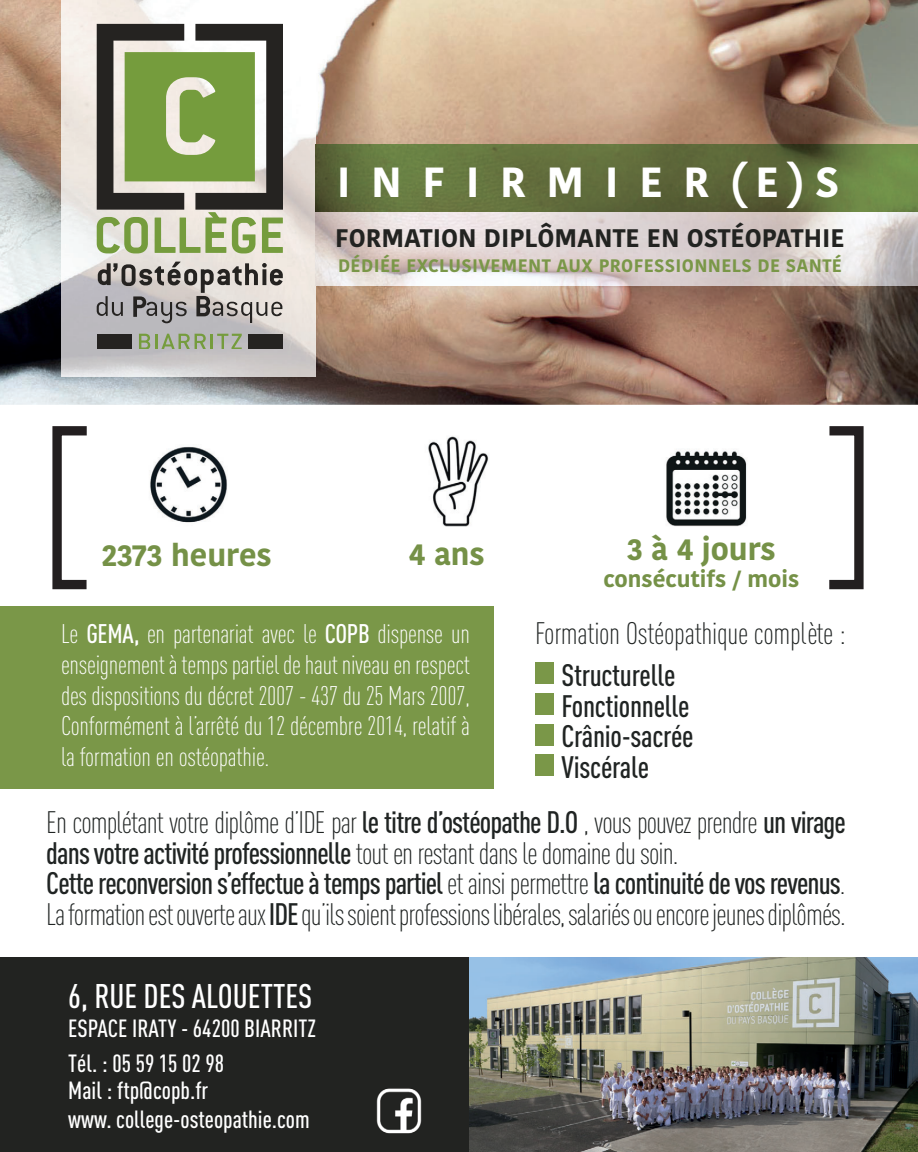
<style>
.page{position:relative;width:918px;height:1152px;background:#fff}
.page>*{position:absolute;margin:0;border:0;box-sizing:border-box;transform-origin:0 0}
.t1{font:700 42px "Kohinoor Bangla";letter-spacing:.49em;color:#fff}
.t2{font:500 33.75px "DIN Cond";color:#fff}
.t3{font:300 30.6px/30.6px "DIN Cond";letter-spacing:-.03em;color:#202423}
.t4{font:500 30.6px/30.6px "DIN Cond";letter-spacing:-.01em;color:#202423}
.t5{font:300 30.6px "DIN Cond";letter-spacing:-.01em;color:#202423}
.t6{font:700 30.6px "Kohinoor Bangla";color:#759147}
.t7{font:300 26.55px/30.6px "DIN Cond";letter-spacing:-.01em;color:#fff;text-align:justify}
.t8{font:700 25.35px "Kohinoor Bangla";color:#222321}
.t9{font:500 24.45px/34.8px "DIN Cond";color:#fff}
.t10{font:700 22.5px "Kohinoor Bangla";color:#759147}
.t11{font:700 18px "Kohinoor Bangla";letter-spacing:.02em;color:#7a9748}
.s1{font-weight:500}
</style>
<div class="page">
<img style="left:0;top:0;width:918px;height:405px">
<div style="left:0;top:606px;width:493px;height:183px;background:#7a9748"></div>
<img style="left:61px;top:0;width:254px;height:376px">
<img style="left:315px;top:145px;width:603px;height:141px">
<svg style="left:139px;top:334px;width:11px;height:14px"></svg>
<hr style="left:155px;top:334px;width:3px;height:14px;background:#759c3d">
<svg style="left:161px;top:334px;width:81px;height:14px"></svg>
<div style="left:97px;top:334px;width:35px;height:14px;background:#252321"></div>
<div style="left:248px;top:334px;width:35px;height:14px;background:#252321"></div>
<svg style="left:97px;top:261px;width:186px;height:62px;background:#a9a5a2"></svg>
<svg style="left:97px;top:24px;width:186px;height:229px;background:#88976c"></svg>
<img style="left:428px;top:436px;width:61px;height:91px">
<img style="left:150px;top:446px;width:78px;height:77px">
<img style="left:666px;top:451px;width:81px;height:76px">
<div style="left:0;top:957px;width:918px;height:195px;background:#222321"></div>
<img style="left:470px;top:957px;width:448px;height:195px">
<div style="left:52px;top:426px;width:39px;height:163px;border:9px solid #231f20"></div>
<div style="left:824px;top:426px;width:39px;height:163px;border:9px solid #231f20"></div>
<div style="left:535px;top:662px;width:19px;height:21px;background:#7a9748"></div>
<div style="left:535px;top:693px;width:19px;height:21px;background:#7a9748"></div>
<div style="left:535px;top:724px;width:19px;height:21px;background:#7a9748"></div>
<div style="left:535px;top:754px;width:19px;height:21px;background:#7a9748"></div>
<img style="left:376px;top:1088px;width:46px;height:46px">
<h1 class="t1" style="left:337px;top:157px;width:504px">INFIRMIER(E)S</h1>
<p class="t8" style="left:335px;top:223px;width:511px">FORMATION DIPLÔMANTE EN OSTÉOPATHIE</p>
<p class="t11" style="left:338px;top:255px;width:505px">DÉDIÉE EXCLUSIVEMENT AUX PROFESSIONNELS DE SANTÉ</p>
<p class="t6" style="left:101px;top:537px;width:172px">2373 heures</p>
<p class="t6" style="left:409px;top:536px;width:77px">4 ans</p>
<p class="t6" style="left:627px;top:531px;width:150px">3 à 4 jours</p>
<p class="t10" style="left:603px;top:565px;width:197px">consécutifs / mois</p>
<p class="t7" style="left:61px;top:621px;width:410px">Le <span class="s1">GEMA,</span> en partenariat avec le <span class="s1">COPB</span> dispense un enseignement à temps partiel de haut niveau en respect des dispositions du décret 2007 - 437 du 25 Mars 2007, Conformément à l’arrêté du 12 décembre 2014, relatif à la formation en ostéopathie.</p>
<p class="t5" style="left:535px;top:622px;width:312px">Formation Ostéopathique complète :</p>
<p class="t4" style="left:561px;top:663px;width:134px">Structurelle<br>Fonctionnelle<br>Crânio-sacrée<br>Viscérale</p>
<p class="t3" style="left:46px;top:810px;width:801px">En complétant votre diplôme d’IDE par <span class="s1">le titre d’ostéopathe D.O</span> , vous pouvez prendre <span class="s1">un virage dans votre activité professionnelle</span> tout en restant dans le domaine du soin.<br><span class="s1">Cette reconversion s’effectue à temps partiel</span> et ainsi permettre <span class="s1">la continuité de vos revenus</span>.<br>La formation est ouverte aux <span class="s1">IDE</span> qu’ils soient professions libérales, salariés ou encore jeunes diplômés.</p>
<p class="t2" style="left:68px;top:983px;width:246px">6, RUE DES ALOUETTES</p>
<p class="t9" style="left:68px;top:1013px;width:249px">ESPACE IRATY - 64200 BIARRITZ<br>Tél. : 05 59 15 02 98</p>
<p class="t9" style="left:68px;top:1077px;width:243px;line-height:29.4px">Mail : ftp@copb.fr<br>www. college-osteopathie.com</p>
</div>
